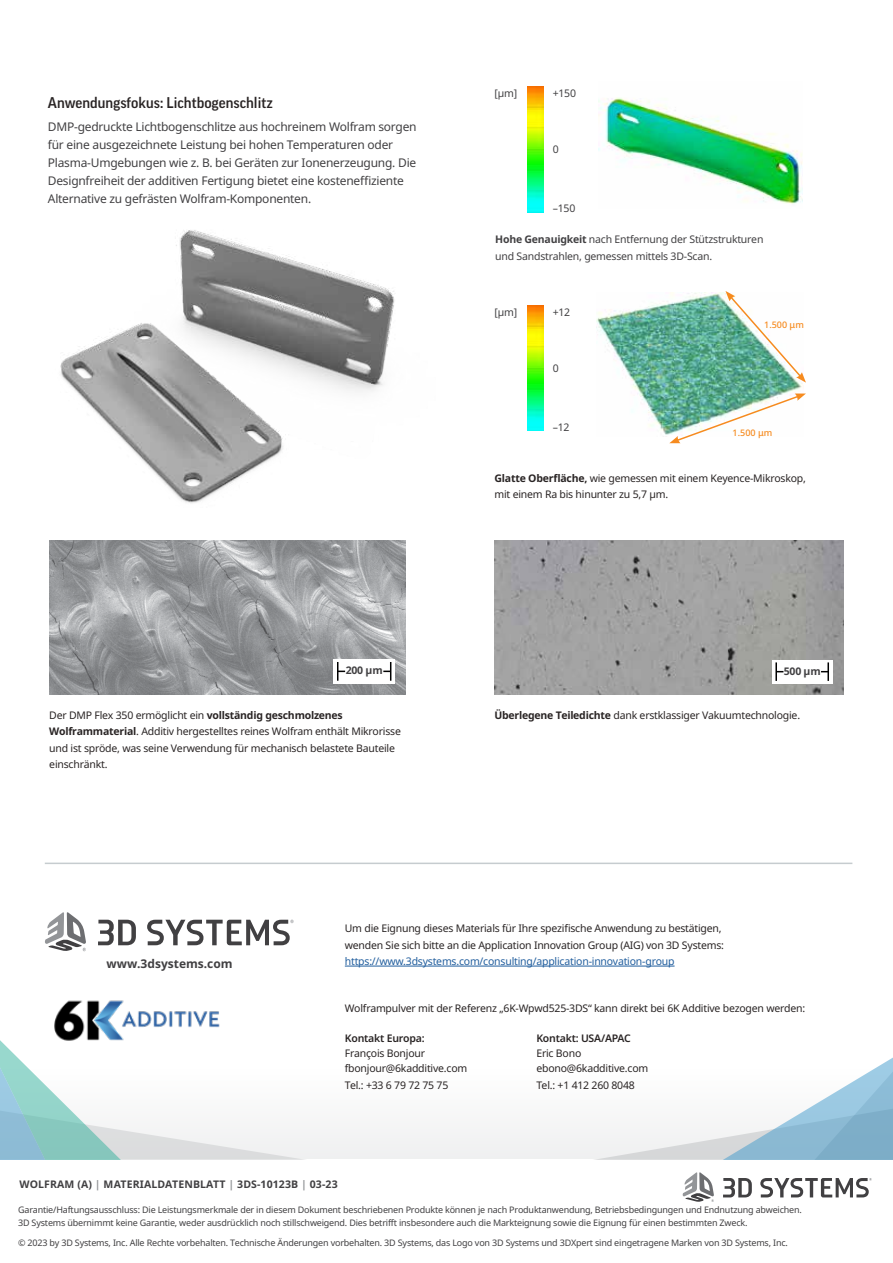
<style>
.page{position:relative;width:893px;height:1263px;background:#fff}
.page>*{position:absolute;margin:0;border:0;box-sizing:border-box;transform-origin:0 0}
.t1{font:500 15px "Good Pro";color:#292424}
.t2{font:12px/18px "Noto Sans";letter-spacing:-.02em;color:#414042}
.t3{font:700 12px "Noto Sans";color:#414042}
.t4{font:10.5px/16.5px "Noto Sans";letter-spacing:-.02em;color:#292424}
.t5{font:10.5px/16.5px "Noto Sans";letter-spacing:-.02em;color:#414042}
.t6{font:10.5px "Noto Sans";letter-spacing:-.02em;color:#215e9e}
.t7{font:700 10.5px "Noto Sans";letter-spacing:.01em;color:#414042}
.t8{font:600 10.5px "Noto Sans";letter-spacing:-.02em;color:#292424}
.t9{font:9px/13.5px "Noto Sans";letter-spacing:-.02em;color:#414042}
.t10{font:500 9px "Noto Sans";color:#f68b1f}
.s1{font-weight:700}
.s2{color:#939598}
</style>
<div class="page">
<div style="left:0;top:1069px;width:893px;height:90px;background:#f7f7f7"></div>
<svg style="left:0;top:1040px;width:300px;height:119px"></svg>
<svg style="left:564px;top:862px;width:329px;height:297px"></svg>
<svg style="left:723px;top:1178px;width:29px;height:19px"></svg>
<svg style="left:760px;top:1178px;width:111px;height:19px"></svg>
<svg style="left:683px;top:1172px;width:31px;height:30px"></svg>
<img style="left:60px;top:230px;width:335px;height:273px">
<img style="left:49px;top:540px;width:357px;height:155px">
<div style="left:333px;top:660px;width:62px;height:24px;background:#fff"></div>
<svg style="left:337px;top:662px;width:8px;height:19px"></svg>
<svg style="left:383px;top:662px;width:8px;height:19px"></svg>
<img style="left:494px;top:540px;width:349px;height:155px">
<div style="left:772px;top:660px;width:61px;height:24px;background:#fff"></div>
<svg style="left:775px;top:662px;width:8px;height:19px"></svg>
<svg style="left:821px;top:662px;width:8px;height:19px"></svg>
<img style="left:599px;top:98px;width:203px;height:106px">
<img style="left:528px;top:86px;width:16px;height:126px">
<img style="left:597px;top:293px;width:206px;height:142px">
<img style="left:669px;top:393px;width:137px;height:50px">
<svg style="left:725px;top:291px;width:81px;height:92px"></svg>
<img style="left:528px;top:305px;width:16px;height:126px">
<svg style="left:98px;top:920px;width:38px;height:25px"></svg>
<svg style="left:147px;top:920px;width:146px;height:25px"></svg>
<svg style="left:45px;top:912px;width:41px;height:39px"></svg>
<img style="left:40px;top:1000px;width:194px;height:42px">
<hr style="left:345px;top:966px;width:330px;height:1px;background:#215e9e">
<hr style="left:45px;top:863px;width:807px;height:1px;background:#c6cccf">
<h1 class="t1" style="left:48px;top:95px;width:226px">Anwendungsfokus: Lichtbogenschlitz</h1>
<p class="t2" style="left:48px;top:117px;width:370px">DMP-gedruckte Lichtbogenschlitze aus hochreinem Wolfram sorgen für eine ausgezeichnete Leistung bei hohen Temperaturen oder Plasma-Umgebungen wie z. B. bei Geräten zur Ionenerzeugung. Die Designfreiheit der additiven Fertigung bietet eine kosteneffiziente Alternative zu gefrästen Wolfram-Komponenten.</p>
<p class="t5" style="left:494px;top:85px;width:24px">[μm]</p>
<p class="t5" style="left:553px;top:85px;width:25px">+150</p>
<p class="t5" style="left:553px;top:141px;width:8px">0</p>
<p class="t5" style="left:553px;top:199px;width:24px">–150</p>
<p class="t5" style="left:495px;top:231px;width:270px"><span class="s1">Hohe Genauigkeit</span> nach Entfernung der Stützstrukturen und Sandstrahlen, gemessen mittels 3D-Scan.</p>
<p class="t5" style="left:494px;top:304px;width:24px">[μm]</p>
<p class="t5" style="left:553px;top:304px;width:19px">+12</p>
<p class="t5" style="left:553px;top:360px;width:8px">0</p>
<p class="t5" style="left:553px;top:418px;width:18px">–12</p>
<p class="t10" style="left:764px;top:319px;width:41px">1.500 μm</p>
<p class="t10" style="left:733px;top:427px;width:41px">1.500 μm</p>
<p class="t4" style="left:494px;top:469px;width:313px"><span class="s1">Glatte Oberfläche,</span> wie gemessen mit einem Keyence-Mikroskop, mit einem Ra bis hinunter zu 5,7 μm.</p>
<p class="t7" style="left:346px;top:663px;width:38px">200 µm</p>
<p class="t7" style="left:784px;top:663px;width:38px">500 µm</p>
<p class="t4" style="left:49px;top:707px;width:295px">Der DMP Flex 350 ermöglicht ein <span class="s1">vollständig geschmolzenes</span></p>
<p class="t4" style="left:494px;top:707px;width:307px"><span class="s1">Überlegene Teiledichte</span> dank erstklassiger Vakuumtechnologie.</p>
<p class="t4" style="left:49px;top:723px;width:353px"><span class="s1">Wolframmaterial</span>. Additiv hergestelltes reines Wolfram enthält Mikrorisse und ist spröde, was seine Verwendung für mechanisch belastete Bauteile einschränkt.</p>
<p class="t3" style="left:107px;top:955px;width:128px">www.3dsystems.com</p>
<p class="t4" style="left:345px;top:920px;width:381px">Um die Eignung dieses Materials für Ihre spezifische Anwendung zu bestätigen, wenden Sie sich bitte an die Application Innovation Group (AIG) von 3D Systems:</p>
<p class="t6" style="left:345px;top:954px;width:331px">https://www.3dsystems.com/consulting/application-innovation-group</p>
<p class="t4" style="left:345px;top:999px;width:462px">Wolframpulver mit der Referenz „6K-Wpwd525-3DS“ kann direkt bei 6K Additive bezogen werden:</p>
<p class="t8" style="left:345px;top:1031px;width:81px">Kontakt Europa:</p>
<p class="t4" style="left:345px;top:1045px;width:124px;line-height:15px">François Bonjour fbonjour@6kadditive.com</p>
<p class="t4" style="left:345px;top:1076px;width:105px">Tel.: +33 6 79 72 75 75</p>
<p class="t8" style="left:536px;top:1031px;width:96px">Kontakt: USA/APAC</p>
<p class="t4" style="left:536px;top:1045px;width:113px;line-height:15px">Eric Bono ebono@6kadditive.com</p>
<p class="t4" style="left:536px;top:1076px;width:100px">Tel.: +1 412 260 8048</p>
<p class="t7" style="left:20px;top:1176px;width:320px">WOLFRAM (A) <span class="s2">|</span> MATERIALDATENBLATT <span class="s2">|</span> 3DS-10123B <span class="s2">|</span> 03-23</p>
<p class="t9" style="left:18px;top:1202px;width:785px">Garantie/Haftungsausschluss: Die Leistungsmerkmale der in diesem Dokument beschriebenen Produkte können je nach Produktanwendung, Betriebsbedingungen und Endnutzung abweichen.<br>3D Systems übernimmt keine Garantie, weder ausdrücklich noch stillschweigend. Dies betrifft insbesondere auch die Markteignung sowie die Eignung für einen bestimmten Zweck.</p>
<p class="t9" style="left:18px;top:1235px;width:771px">© 2023 by 3D Systems, Inc. Alle Rechte vorbehalten. Technische Änderungen vorbehalten. 3D Systems, das Logo von 3D Systems und 3DXpert sind eingetragene Marken von 3D Systems, Inc.</p>
</div>
